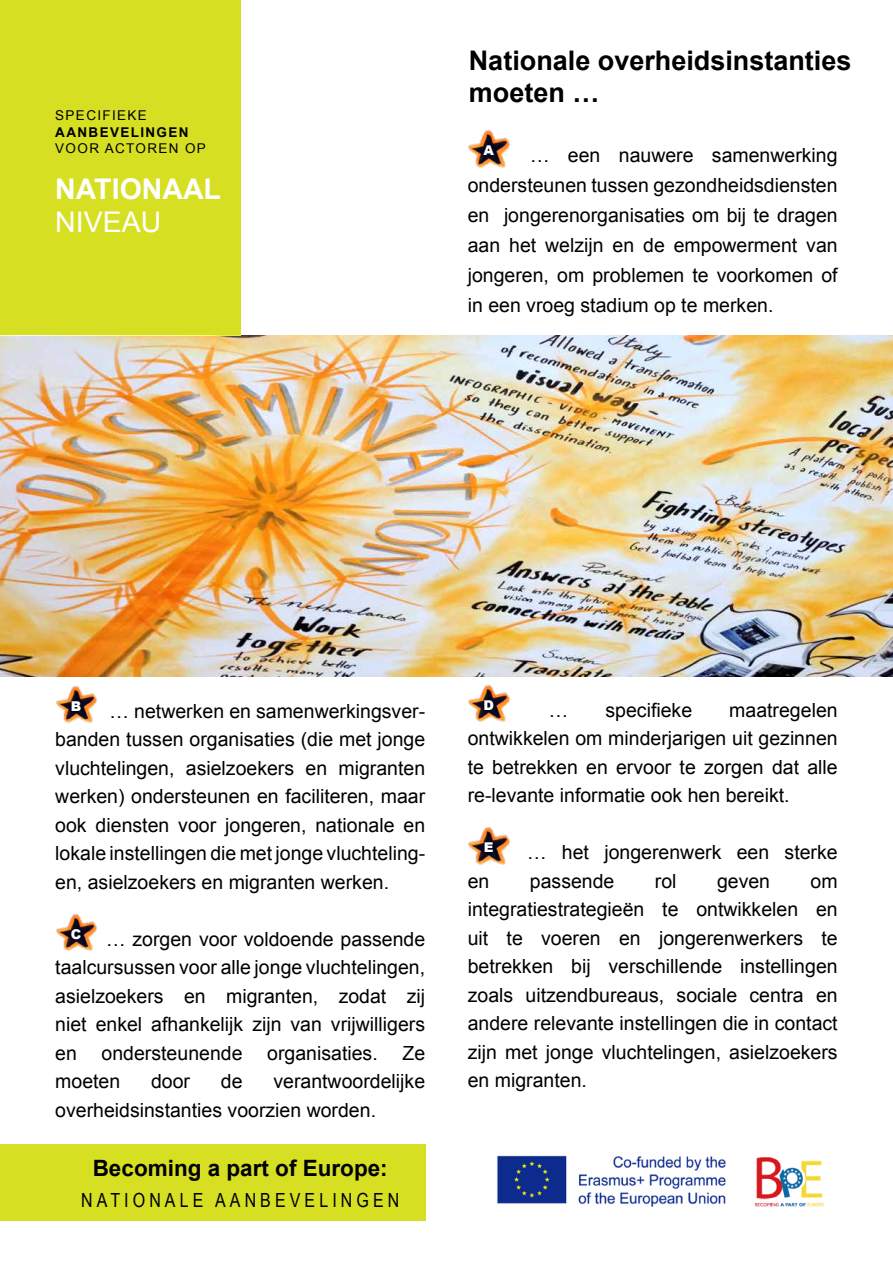
<style>
.page{position:relative;width:893px;height:1263px;background:#fff}
.page>*{position:absolute;margin:0;border:0;box-sizing:border-box;transform-origin:0 0}
.t1{font:700 28.5px "Arial";color:#fff}
.t2{font:28.5px "Arial";color:#fff}
.t3{font:700 27px/32.4px "Arial";color:#000}
.t4{font:700 22.5px "Arial";color:#000}
.t5{font:19.5px/28.5px "Arial";color:#000;text-align:justify}
.t6{font:19.5px "Arial Narrow";letter-spacing:.21em;color:#000}
.t7{font:13.5px "Arial";letter-spacing:.1em;color:#000}
.t8{font:700 13.5px "Arial";letter-spacing:.1em;color:#000}
.t9{font:900 13.5px "Arial";color:#fff}
</style>
<div class="page">
<img style="left:0;top:336px;width:893px;height:340px">
<div style="left:0;top:0;width:240px;height:336px;background:#d7df23"></div>
<img style="left:755px;top:1157px;width:69px;height:50px">
<img style="left:497px;top:1155px;width:229px;height:52px">
<div style="left:0;top:1144px;width:425px;height:77px;background:#d7df23"></div>
<img style="left:468px;top:130px;width:43px;height:38px">
<img style="left:56px;top:685px;width:42px;height:38px">
<img style="left:56px;top:913px;width:42px;height:38px">
<img style="left:468px;top:684px;width:43px;height:38px">
<img style="left:468px;top:827px;width:43px;height:38px">
<p class="t7" style="left:55px;top:107px;width:93px">SPECIFIEKE</p>
<p class="t8" style="left:55px;top:123px;width:135px">AANBEVELINGEN</p>
<p class="t7" style="left:55px;top:139px;width:152px">VOOR ACTOREN OP</p>
<h1 class="t1" style="left:55px;top:171px;width:167px">NATIONAAL</h1>
<h1 class="t2" style="left:55px;top:204px;width:108px">NIVEAU</h1>
<h2 class="t3" style="left:469px;top:45px;width:384px">Nationale overheidsinstanties moeten …</h2>
<p class="t9" style="left:483px;top:140px;width:12px">A</p>
<p class="t5" style="left:468px;top:140px;width:371px;line-height:30px;text-indent:62px">… een nauwere samenwerking ondersteunen tussen gezondheidsdiensten en jongerenorganisaties om bij te dragen aan het welzijn en de empowerment van jongeren, om problemen te voorkomen of in een vroeg stadium op te merken.</p>
<p class="t9" style="left:71px;top:696px;width:12px">B</p>
<p class="t5" style="left:55px;top:697px;width:371px;text-indent:54px">… netwerken en samenwerkingsver&shy;banden tussen organisaties (die met jonge vluchtelingen, asielzoekers en migranten werken) ondersteunen en faciliteren, maar ook diensten voor jongeren, nationale en lokale instellingen die met jonge vluchteling&shy;en, asielzoekers en migranten werken.</p>
<p class="t9" style="left:71px;top:924px;width:12px">C</p>
<p class="t5" style="left:55px;top:925px;width:371px;text-indent:51px">… zorgen voor voldoende passende taalcursussen voor alle jonge vluchtelingen, asielzoekers en migranten, zodat zij niet enkel afhankelijk zijn van vrijwilligers en</p>
<p class="t5" style="left:102px;top:1039px;width:142px">ondersteunende</p>
<p class="t5" style="left:267px;top:1039px;width:112px">organisaties.</p>
<p class="t5" style="left:402px;top:1039px;width:24px">Ze</p>
<p class="t5" style="left:55px;top:1067px;width:67px">moeten</p>
<p class="t5" style="left:151px;top:1067px;width:41px">door</p>
<p class="t5" style="left:221px;top:1067px;width:23px">de</p>
<p class="t5" style="left:55px;top:1067px;width:371px;text-indent:218px">verantwoordelijke overheidsinstanties voorzien worden.</p>
<p class="t4" style="left:93px;top:1153px;width:297px">Becoming a part of Europe:</p>
<p class="t6" style="left:81px;top:1186px;width:320px">NATIONALE AANBEVELINGEN</p>
<p class="t9" style="left:483px;top:695px;width:12px">D</p>
<p class="t5" style="left:605px;top:696px;width:88px">specifieke</p>
<p class="t5" style="left:468px;top:696px;width:371px;text-indent:262px">maatregelen ontwikkelen om minderjarigen uit gezinnen te betrekken en ervoor te zorgen dat alle re-levante informatie ook hen bereikt.</p>
<p class="t5" style="left:549px;top:696px;width:21px">…</p>
<p class="t9" style="left:484px;top:838px;width:11px">E</p>
<p class="t5" style="left:527px;top:838px;width:312px">… het jongerenwerk een sterke</p>
<p class="t5" style="left:468px;top:867px;width:23px">en</p>
<p class="t5" style="left:530px;top:867px;width:86px">passende</p>
<p class="t5" style="left:655px;top:867px;width:23px">rol</p>
<p class="t5" style="left:717px;top:867px;width:55px">geven</p>
<p class="t5" style="left:468px;top:867px;width:371px;text-indent:343px">om integratiestrategieën te ontwikkelen en uit te voeren en jongerenwerkers te betrekken bij verschillende instellingen zoals uitzendbureaus, sociale centra en andere relevante instellingen die in contact zijn met jonge vluchtelingen, asielzoekers en migranten.</p>
</div>
